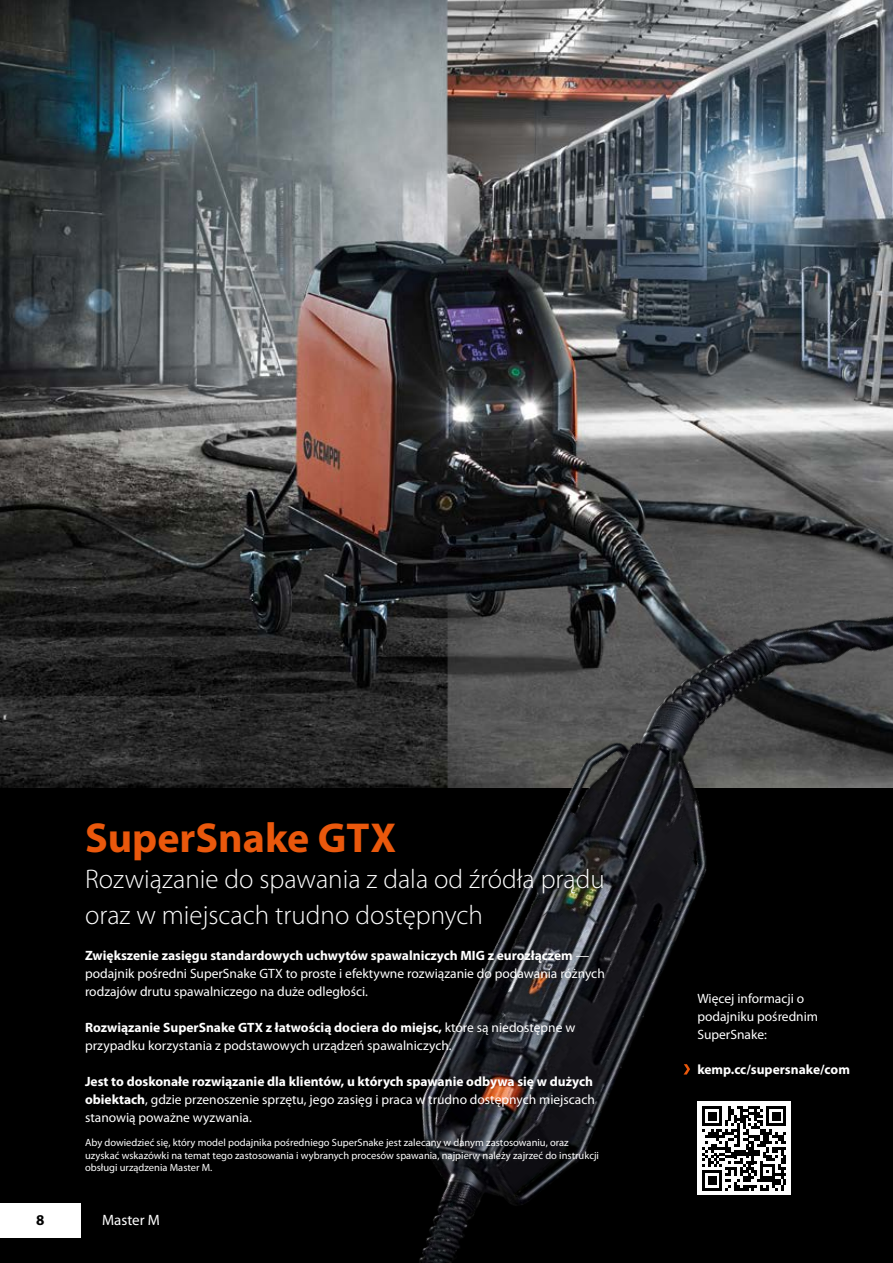
<style>
.page{position:relative;width:893px;height:1263px;background:#000}
.page>*{position:absolute;margin:0;border:0;box-sizing:border-box;transform-origin:0 0}
.t1{font:700 42px "Myriad Pro";color:#ea580c}
.t2{font:300 27px/36px "Myriad Pro";color:#fff}
.t3{font:15px "Myriad Pro";color:#fff}
.t4{font:700 15px "Myriad Pro";color:#000}
.t5{font:13.5px/18px "Myriad Pro";color:#fff}
.t6{font:700 13.5px "Myriad Pro";color:#fff}
.t7{font:10.5px/12.6px "Myriad Pro";color:#fff}
.s1{font-weight:700}
</style>
<div class="page">
<img style="left:0;top:0;width:893px;height:787px">
<div style="left:0;top:1203px;width:81px;height:34px;background:#fff"></div>
<img style="left:340px;top:481px;width:553px;height:782px">
<svg style="left:684px;top:1064px;width:6px;height:10px"></svg>
<h1 class="t1" style="left:85px;top:811px;width:313px">SuperSnake GTX</h1>
<h2 class="t2" style="left:85px;top:861px;width:521px">Rozwiązanie do spawania z dala od źródła prądu oraz w miejscach trudno dostępnych</h2>
<p class="t5" style="left:85px;top:946px;width:521px"><span class="s1">Zwiększenie zasięgu standardowych uchwytów spawalniczych MIG z eurozłączem</span> — podajnik pośredni SuperSnake GTX to proste i efektywne rozwiązanie do podawania różnych rodzajów drutu spawalniczego na duże odległości.</p>
<p class="t5" style="left:85px;top:1018px;width:492px"><span class="s1">Rozwiązanie SuperSnake GTX z łatwością dociera do miejsc,</span> które są niedostępne w przypadku korzystania z podstawowych urządzeń spawalniczych.</p>
<p class="t5" style="left:85px;top:1072px;width:511px"><span class="s1">Jest to doskonałe rozwiązanie dla klientów, u których spawanie odbywa się w dużych obiektach</span>, gdzie przenoszenie sprzętu, jego zasięg i praca w trudno dostępnych miejscach stanowią poważne wyzwania.</p>
<p class="t7" style="left:85px;top:1136px;width:515px">Aby dowiedzieć się, który model podajnika pośredniego SuperSnake jest zalecany w danym zastosowaniu, oraz uzyskać wskazówki na temat tego zastosowania i wybranych procesów spawania, najpierw należy zajrzeć do instrukcji obsługi urządzenia Master M.</p>
<p class="t4" style="left:36px;top:1210px;width:10px">8</p>
<p class="t3" style="left:102px;top:1210px;width:59px">Master M</p>
<p class="t5" style="left:697px;top:989px;width:122px">Więcej informacji o podajniku pośrednim<br>SuperSnake:</p>
<p class="t6" style="left:697px;top:1061px;width:154px">kemp.cc/supersnake/com</p>
</div>
